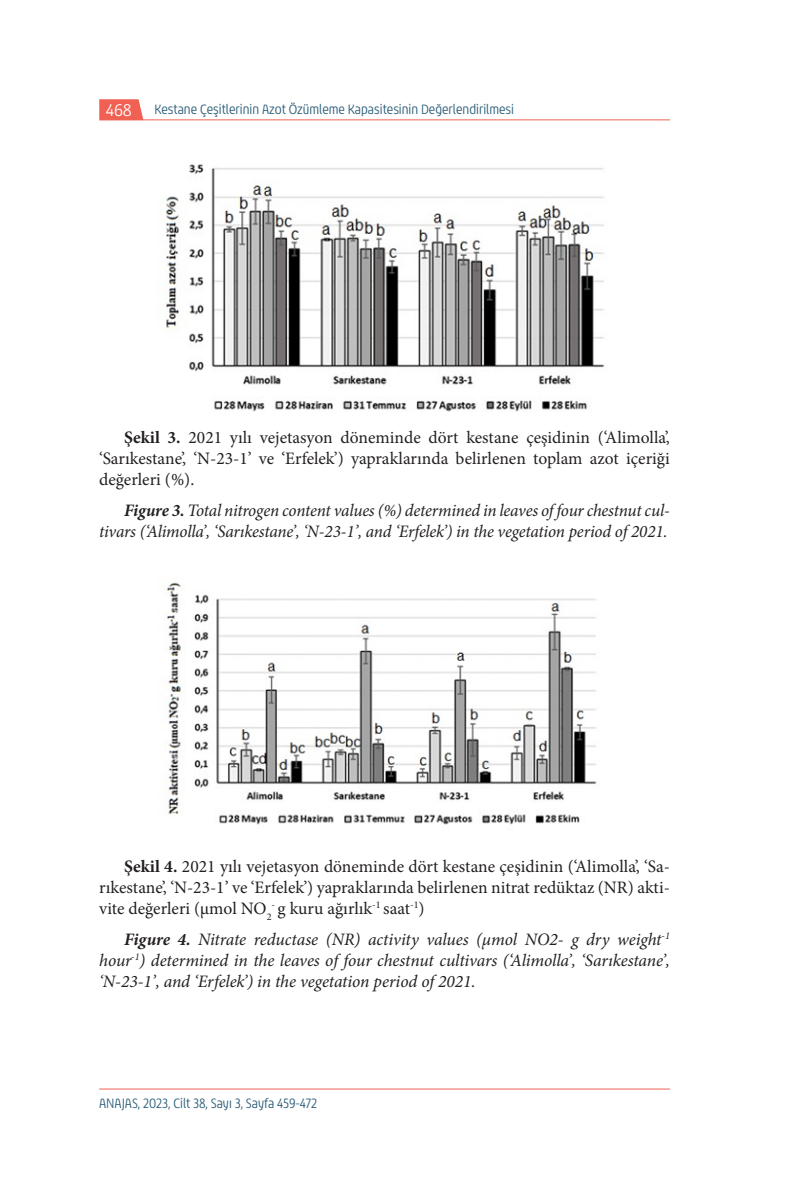
<style>
.page{position:relative;width:794px;height:1191px;background:#fff}
.page>*{position:absolute;margin:0;border:0;box-sizing:border-box;transform-origin:0 0}
.ANA_METİN{font:italic 17.5px/21px "Minion Pro";letter-spacing:-.01em;color:#231f20;text-align:right}
.ANA_METİN-2{font:17.5px/21px "Minion Pro";color:#231f20;text-align:justify}
.t1{font:17.5px "Chypre Nor Boo";color:#fff}
.t2{font:14px "Chypre Con Boo";color:#285b77}
.s1{font-weight:700}
</style>
<div class="page">
<svg style="left:99px;top:99px;width:44px;height:21px"></svg>
<hr style="left:99px;top:120px;width:571px;height:1px;background:#f16153">
<hr style="left:99px;top:1088px;width:571px;height:1px;background:#f16153">
<img style="left:166px;top:164px;width:439px;height:248px">
<img style="left:167px;top:582px;width:430px;height:243px">
<p class="t1" style="left:106px;top:100px;width:28px">468</p>
<p class="t2" style="left:155px;top:101px;width:361px">Kestane Çeşitlerinin Azot Özümleme Kapasitesinin Değerlendirilmesi</p>
<p class="ANA_METİN-2" style="left:99px;top:427px;width:572px;text-indent:25px"><span class="s1">Şekil 3.</span> 2021 yılı vejetasyon döneminde dört kestane çeşidinin (‘Alimolla’, ‘Sarıkestane’, ‘N-23-1’ ve ‘Erfelek’) yapraklarında belirlenen toplam azot içeriği değerleri (%).</p>
<p class="ANA_METİN" style="left:99px;top:500px;width:572px"><span class="s1">Figure 3.</span> Total nitrogen content values (%) determined in leaves of four chestnut cul&shy;tivars (‘Alimolla’, ‘Sarıkestane’, ‘N-23-1’, and ‘Erfelek’) in the vegetation period of 2021.</p>
<p class="ANA_METİN-2" style="left:99px;top:856px;width:572px;text-indent:25px"><span class="s1">Şekil 4.</span> 2021 yılı vejetasyon döneminde dört kestane çeşidinin (‘Alimolla’, ‘Sa&shy;rıkestane’, ‘N-23-1’ ve ‘Erfelek’) yapraklarında belirlenen nitrat redüktaz (NR) akti&shy;vite değerleri (µmol NO<sub>2</sub><sup>-</sup> g kuru ağırlık<sup>-1</sup> saat<sup>-1</sup>)</p>
<p class="ANA_METİN" style="left:99px;top:929px;width:572px;text-align:justify;text-indent:25px"><span class="s1">Figure 4.</span> Nitrate reductase (NR) activity values (µmol NO2- g dry weight<sup>-1 </sup>hour<sup>-1</sup>) determined in the leaves of four chestnut cultivars (‘Alimolla’, ‘Sarıkestane’, ‘N-23-1’, and ‘Erfelek’) in the vegetation period of 2021.</p>
<p class="t2" style="left:99px;top:1095px;width:219px">ANAJAS, 2023, Cilt 38, Sayı 3, Sayfa 459-472</p>
</div>
